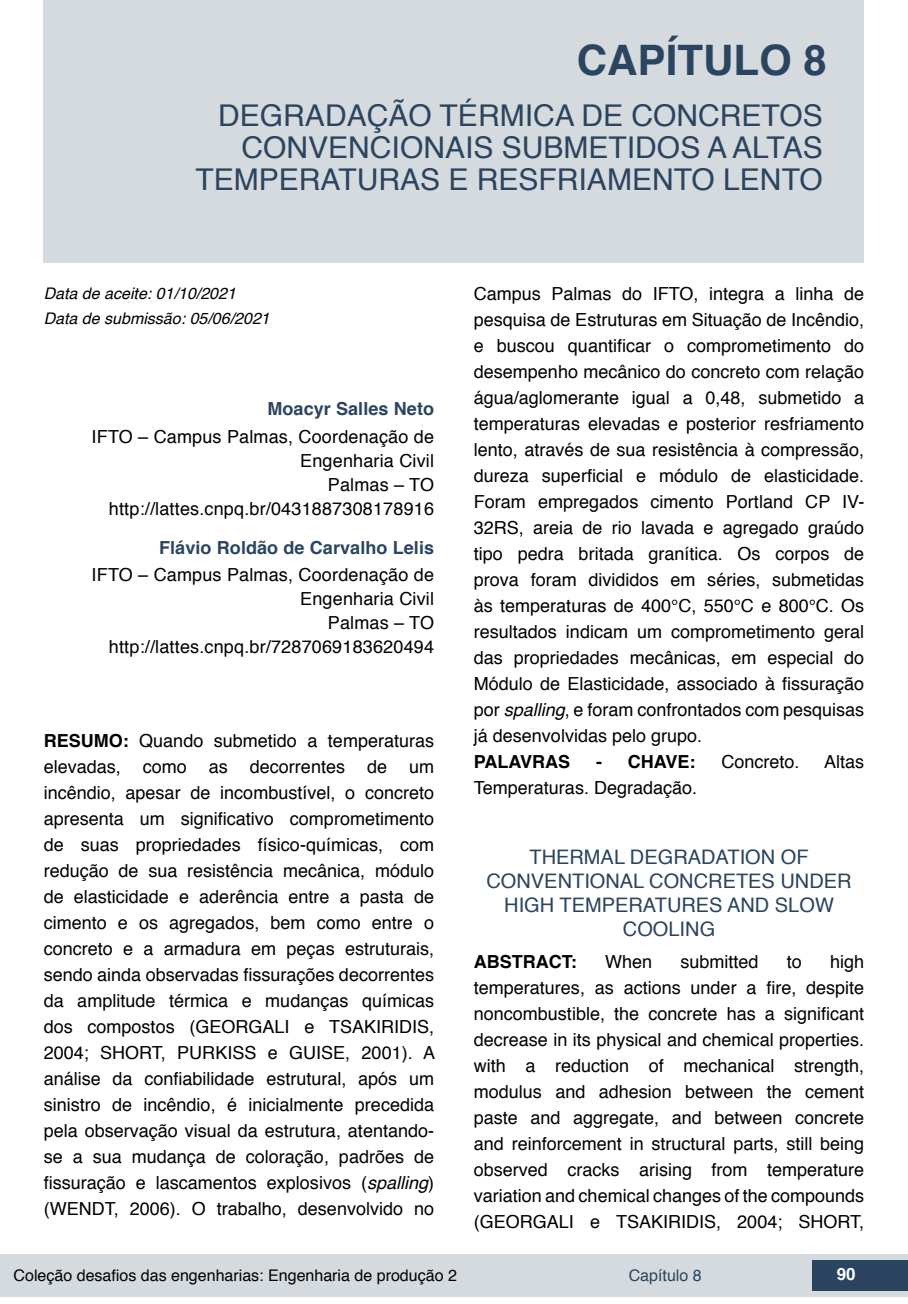
<style>
.page{position:relative;width:908px;height:1304px;background:#fff}
.page>*{position:absolute;margin:0;border:0;box-sizing:border-box;transform-origin:0 0}
.t1{font:700 42px "Helvetica";color:#2b445f}
.t2{font:30px/32px "Helvetica";color:#2b445f;text-align:right}
.t3{font:20px/24px "Helvetica";color:#2b445f;text-align:center}
.t4{font:18px/26px "Helvetica";color:#000;text-align:justify}
.t5{font:700 18px "Helvetica";letter-spacing:.005em;color:#2b445f}
.t6{font:700 18px "Helvetica";color:#000}
.t7{font:700 16.8px "Helvetica";color:#fff}
.t8{font:16px "Helvetica";color:#000}
.t9{font:italic 16px "Helvetica";color:#000}
.t10{font:16px "Helvetica";color:#2b445f}
.s1{font-weight:700}
.s2{font-style:italic}
</style>
<div class="page">
<div style="left:0;top:1254px;width:906px;height:43px;background:#d5dadf"></div>
<div style="left:812px;top:1261px;width:95px;height:30px;background:#2b445f"></div>
<div style="left:44px;top:0;width:819px;height:263px;background:#d5dadf"></div>
<h1 class="t1" style="left:576px;top:26px;width:251px">CAPÍTULO 8</h1>
<h2 class="t2" style="left:195px;top:101px;width:628px">DEGRADAÇÃO TÉRMICA DE CONCRETOS<br>CONVENCIONAIS SUBMETIDOS A ALTAS<br>TEMPERATURAS E RESFRIAMENTO LENTO</h2>
<p class="t9" style="left:44px;top:280px;width:194px">Data de aceite: 01/10/2021</p>
<p class="t9" style="left:44px;top:306px;width:227px">Data de submissão: 05/06/2021</p>
<p class="t5" style="left:267px;top:395px;width:168px">Moacyr Salles Neto</p>
<p class="t4" style="left:92px;top:425px;width:344px;line-height:24px;text-align:right">IFTO – Campus Palmas, Coordenação de<br>Engenharia Civil<br>Palmas – TO http://lattes.cnpq.br/0431887308178916</p>
<p class="t5" style="left:159px;top:533px;width:276px">Flávio Roldão de Carvalho Lelis</p>
<p class="t4" style="left:92px;top:564px;width:344px;line-height:24px;text-align:right">IFTO – Campus Palmas, Coordenação de<br>Engenharia Civil<br>Palmas – TO http://lattes.cnpq.br/7287069183620494</p>
<p class="t4" style="left:44px;top:729px;width:393px"><span class="s1">RESUMO:</span> Quando submetido a temperaturas elevadas, como as decorrentes de um incêndio, apesar de incombustível, o concreto apresenta um significativo comprometimento de suas propriedades físico-químicas, com redução de sua resistência mecânica, módulo de elasticidade e aderência entre a pasta de cimento e os agregados, bem como entre o concreto e a armadura em peças estruturais, sendo ainda observadas fissurações decorrentes da amplitude térmica e mudanças químicas dos compostos (GEORGALI e TSAKIRIDIS, 2004; SHORT, PURKISS e GUISE, 2001). A análise da confiabilidade estrutural, após um sinistro de incêndio, é inicialmente precedida pela observação visual da estrutura, atentando&shy;se a sua mudança de coloração, padrões de fissuração e lascamentos explosivos (<span class="s2">spalling</span>) (WENDT, 2006). O trabalho, desenvolvido no</p>
<p class="t4" style="left:473px;top:281px;width:392px">Campus Palmas do IFTO, integra a linha de pesquisa de Estruturas em Situação de Incêndio, e buscou quantificar o comprometimento do desempenho mecânico do concreto com relação água/aglomerante igual a 0,48, submetido a temperaturas elevadas e posterior resfriamento lento, através de sua resistência à compressão, dureza superficial e módulo de elasticidade.<br>Foram empregados cimento Portland CP IV-32RS, areia de rio lavada e agregado graúdo tipo pedra britada granítica. Os corpos de prova foram divididos em séries, submetidas às temperaturas de 400°C, 550°C e 800°C. Os resultados indicam um comprometimento geral das propriedades mecânicas, em especial do Módulo de Elasticidade, associado à fissuração por <span class="s2">spalling</span>, e foram confrontados com pesquisas já desenvolvidas pelo grupo.</p>
<p class="t6" style="left:473px;top:747px;width:98px">PALAVRAS</p>
<p class="t6" style="left:595px;top:747px;width:101px">- CHAVE:</p>
<p class="t4" style="left:721px;top:749px;width:80px">Concreto.</p>
<p class="t4" style="left:823px;top:749px;width:42px">Altas</p>
<p class="t4" style="left:473px;top:775px;width:225px">Temperaturas. Degradação.</p>
<p class="t3" style="left:486px;top:846px;width:366px">THERMAL DEGRADATION OF<br>CONVENTIONAL CONCRETES UNDER<br>HIGH TEMPERATURES AND SLOW<br>COOLING</p>
<p class="t6" style="left:473px;top:947px;width:104px">ABSTRACT:</p>
<p class="t4" style="left:605px;top:949px;width:49px">When</p>
<p class="t4" style="left:680px;top:949px;width:80px">submitted</p>
<p class="t4" style="left:786px;top:949px;width:17px">to</p>
<p class="t4" style="left:473px;top:949px;width:392px;text-indent:356px">high temperatures, as actions under a fire, despite noncombustible, the concrete has a significant decrease in its physical and chemical properties. with a reduction of mechanical strength, modulus and adhesion between the cement paste and aggregate, and between concrete and reinforcement in structural parts, still being observed cracks arising from temperature variation and chemical changes of the compounds (GEORGALI e TSAKIRIDIS, 2004; SHORT,</p>
<p class="t8" style="left:14px;top:1263px;width:444px">Coleção desafios das engenharias: Engenharia de produção 2</p>
<p class="t10" style="left:628px;top:1263px;width:74px">Capítulo 8</p>
<p class="t7" style="left:836px;top:1261px;width:20px">90</p>
</div>
